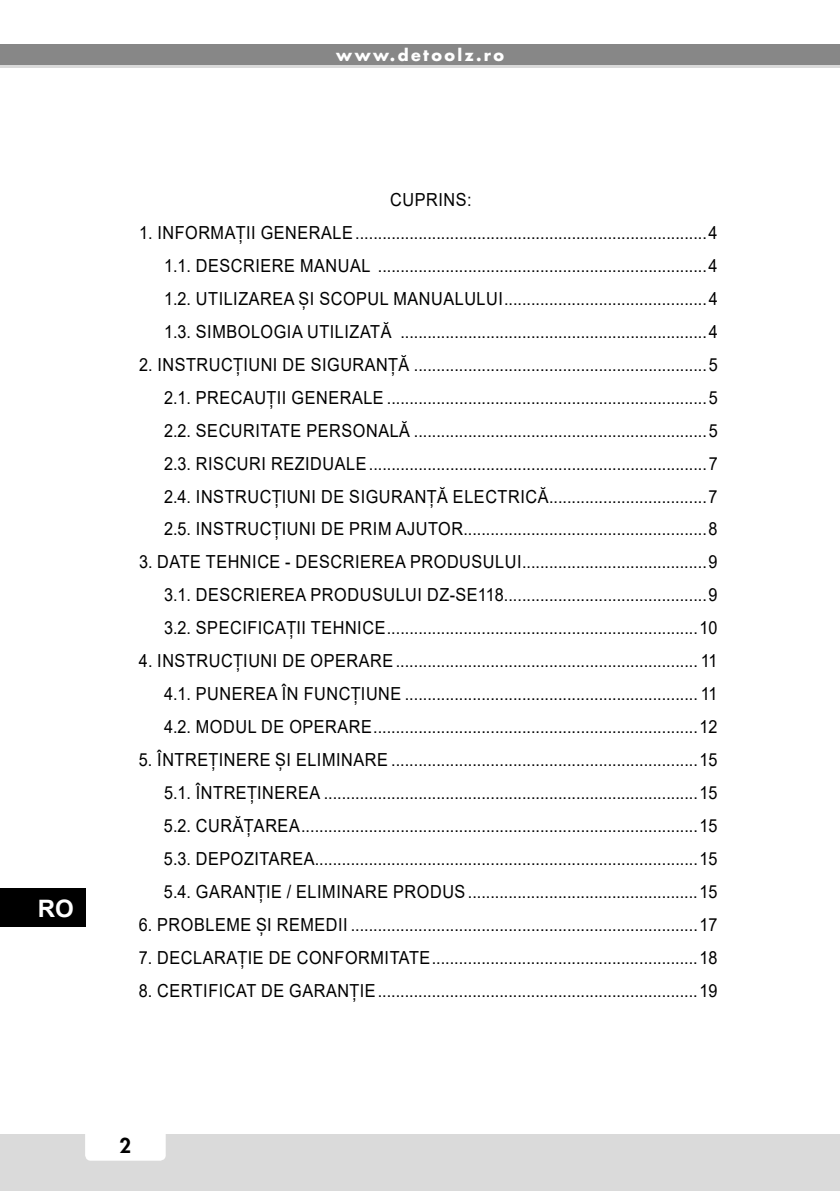
<style>
.page{position:relative;width:840px;height:1191px;background:#fff}
.page>*{position:absolute;margin:0;border:0;box-sizing:border-box;transform-origin:0 0}
.t1{font:700 24px "Arial";color:#fff}
.t2{font:800 20px "Futura";color:#000}
.t3{font:18px/33px "Arial";letter-spacing:.035em;color:#000;text-align:justify;scale:.9 1}
.t4{font:700 16px "Futura";letter-spacing:.15em;color:#fff}
</style>
<div class="page">
<div style="left:0;top:1134px;width:839px;height:57px;background:#dadada"></div>
<div style="left:85px;top:1120px;width:81px;height:40px;background:#fff;border-radius:6px"></div>
<div style="left:0;top:44px;width:839px;height:24px;background:#878787"></div>
<hr style="left:0;top:65px;width:839px;height:3px;background:#dadada">
<div style="left:0;top:888px;width:85px;height:39px;background:#000"></div>
<h1 class="t1" style="left:38px;top:891px;width:38px">RO</h1>
<p class="t4" style="left:336px;top:44px;width:169px">www.detoolz.ro</p>
<p class="t3" style="left:390px;top:183px;width:27px">CUPRINS</p>
<p class="t3" style="left:466px;top:183px;width:7px">:</p>
<p class="t3" style="left:139px;top:216px;width:34px">1. INFORMA</p>
<p class="t3" style="left:236px;top:216px;width:42px">ȚII GENERALE</p>
<p class="t3" style="left:164px;top:216px;width:616px;text-indent:191px">..............................................................................4<br>1.1. DESCRIERE MANUAL .........................................................................4<br>1.2. UTILIZAREA ȘI SCOPUL MANUALULUI.............................................4<br>1.3. SIMBOLOGIA UTILIZATĂ ....................................................................4</p>
<p class="t3" style="left:139px;top:348px;width:33px">2. INSTRU</p>
<p class="t3" style="left:221px;top:348px;width:35px">CȚIUNI</p>
<p class="t3" style="left:282px;top:348px;width:45px">DE SIGURAN</p>
<p class="t3" style="left:164px;top:348px;width:616px;text-indent:224px">ȚĂ .................................................................5<br>2.1. PRECAUȚII GENERALE .......................................................................5<br>2.2. SECURITATE PERSONALĂ .................................................................5<br>2.3. RISCURI REZIDUALE...........................................................................7<br>2.4. INSTRUCȚIUNI DE SIGURANȚĂ ELECTRICĂ...................................7<br>2.5. INSTRUCȚIUNI DE PRIM AJUTOR......................................................8</p>
<p class="t3" style="left:139px;top:545px;width:33px">3. DATE</p>
<p class="t3" style="left:206px;top:545px;width:113px">TEHNICE - DES</p>
<p class="t3" style="left:330px;top:545px;width:27px">CRIEREA</p>
<p class="t3" style="left:410px;top:545px;width:14px">PRODUSULUI</p>
<p class="t3" style="left:164px;top:545px;width:616px;text-indent:358px">.........................................9<br>3.1. DESCRIEREA PRODUSULUI DZ-SE118.............................................9<br>3.2. SPECIFICAȚII TEHNICE.....................................................................10</p>
<p class="t3" style="left:164px;top:644px;width:616px;text-indent:-25px">4. INSTRUCȚIUNI DE OPERARE................................................................... 11<br>4.1. PUNEREA ÎN FUNCȚIUNE ................................................................. 11<br>4.2. MODUL DE OPERARE........................................................................12</p>
<p class="t3" style="left:164px;top:743px;width:616px;text-indent:-25px">5. ÎNTREȚINERE ȘI ELIMINARE ....................................................................15<br>5.1. ÎNTREȚINEREA ...................................................................................15<br>5.2. CURĂȚAREA........................................................................................15<br>5.3. DEPOZITAREA.....................................................................................15<br>5.4. GARANȚIE / ELIMINARE PRODUS...................................................15</p>
<p class="t3" style="left:139px;top:908px;width:644px">6. PROBLEME ȘI REMEDII .............................................................................17</p>
<p class="t3" style="left:139px;top:941px;width:74px">7. DECLARA</p>
<p class="t3" style="left:237px;top:941px;width:93px">ȚIE DE CONFORMIT</p>
<p class="t3" style="left:399px;top:941px;width:355px">ATE...........................................................18</p>
<p class="t3" style="left:139px;top:973px;width:45px">8. CERTIFI</p>
<p class="t3" style="left:224px;top:973px;width:87px">CATDE GARAN</p>
<p class="t3" style="left:349px;top:973px;width:410px">ȚIE .......................................................................19</p>
<p class="t2" style="left:120px;top:1132px;width:13px">2</p>
</div>
